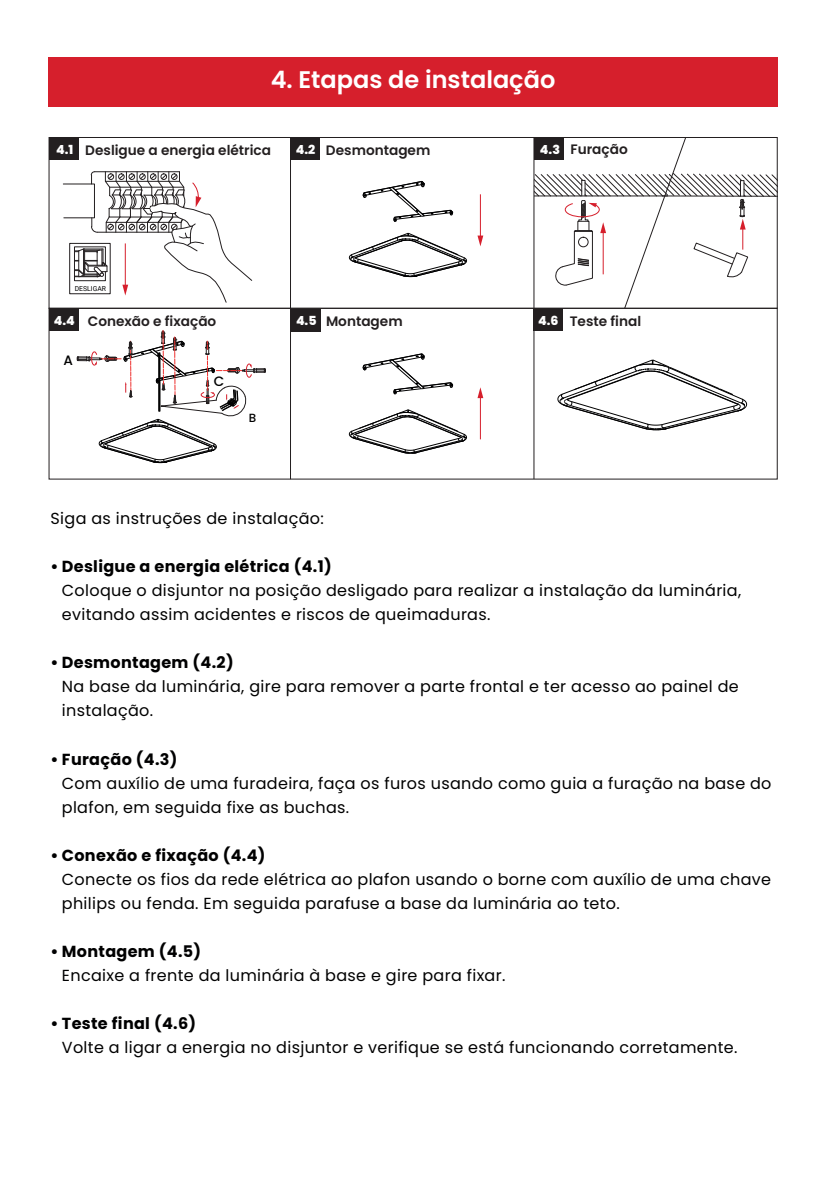
<style>
.page{position:relative;width:834px;height:1191px;background:#fff}
.page>*{position:absolute;margin:0;border:0;box-sizing:border-box;transform-origin:0 0}
.t1{font:600 24px "Poppins";color:#fff}
.t2{font:16px/24px "Poppins";letter-spacing:.02em;color:#000001}
.t3{font:700 16px "Poppins";letter-spacing:.02em;color:#000001}
.t4{font:600 13.6px "Poppins";color:#231f20}
.t5{font:500 13.6px "Poppins";color:#000001}
.t6{font:500 11.8px "Poppins";color:#000001}
.t7{font:6.8px "Roboto";color:#000001}
.s1{font-weight:800;font-size:12.6px;color:#fff}
</style>
<div class="page">
<div style="left:48px;top:57px;width:729px;height:49px;background:#d61f2c"></div>
<div style="left:49px;top:137px;width:30px;height:23px;background:#231f20"></div>
<div style="left:289px;top:137px;width:30px;height:23px;background:#231f20"></div>
<div style="left:49px;top:308px;width:30px;height:23px;background:#231f20"></div>
<div style="left:290px;top:308px;width:30px;height:23px;background:#231f20"></div>
<div style="left:533px;top:308px;width:30px;height:23px;background:#231f20"></div>
<div style="left:69px;top:243px;width:42px;height:51px;border:1px solid #231f20"></div>
<hr style="left:479px;top:194px;width:1px;height:43px;background:#d61f2c">
<svg style="left:477px;top:235px;width:6px;height:11px"></svg>
<hr style="left:290px;top:137px;width:1px;height:342px;background:#231f20">
<hr style="left:533px;top:137px;width:1px;height:342px;background:#231f20">
<svg style="left:534px;top:137px;width:243px;height:171px"></svg>
<svg style="left:73px;top:171px;width:180px;height:132px"></svg>
<hr style="left:479px;top:396px;width:1px;height:43px;background:#d61f2c">
<svg style="left:477px;top:387px;width:6px;height:11px"></svg>
<div style="left:49px;top:308px;width:728px;height:171px;border:1px solid #231f20"></div>
<svg style="left:557px;top:359px;width:189px;height:71px"></svg>
<svg style="left:349px;top:232px;width:118px;height:45px"></svg>
<svg style="left:349px;top:409px;width:118px;height:45px"></svg>
<svg style="left:363px;top:353px;width:90px;height:41px"></svg>
<svg style="left:363px;top:180px;width:90px;height:42px"></svg>
<svg style="left:77px;top:330px;width:189px;height:133px"></svg>
<h1 class="t1" style="left:270px;top:66px;width:286px">4. Etapas de instalação</h1>
<p class="t4" style="left:56px;top:142px;width:216px"><span class="s1">4.1</span> Desligue a energia elétrica</p>
<p class="t4" style="left:295px;top:142px;width:136px"><span class="s1">4.2</span> Desmontagem</p>
<p class="t4" style="left:539px;top:142px;width:89px"><span class="s1">4.3</span> Furação</p>
<p class="t7" style="left:75px;top:283px;width:33px">DESLIGAR</p>
<p class="t4" style="left:54px;top:313px;width:164px"><span class="s1">4.4</span> Conexão e fixação</p>
<p class="t4" style="left:296px;top:314px;width:108px"><span class="s1">4.5</span> Montagem</p>
<p class="t4" style="left:538px;top:314px;width:104px"><span class="s1">4.6</span> Teste final</p>
<p class="t5" style="left:63px;top:352px;width:11px">A</p>
<p class="t5" style="left:214px;top:373px;width:12px">C</p>
<p class="t6" style="left:249px;top:411px;width:9px">B</p>
<p class="t2" style="left:51px;top:507px;width:275px">Siga as instruções de instalação:</p>
<p class="t3" style="left:51px;top:557px;width:282px">• Desligue a energia elétrica (4.1)</p>
<p class="t2" style="left:62px;top:579px;width:680px">Coloque o disjuntor na posição desligado para realizar a instalação da luminária, evitando assim acidentes e riscos de queimaduras.</p>
<p class="t3" style="left:51px;top:653px;width:184px">• Desmontagem (4.2)</p>
<p class="t2" style="left:62px;top:675px;width:678px">Na base da luminária, gire para remover a parte frontal e ter acesso ao painel de instalação.</p>
<p class="t3" style="left:51px;top:749px;width:128px">• Furação (4.3)</p>
<p class="t2" style="left:62px;top:771px;width:711px">Com auxílio de uma furadeira, faça os furos usando como guia a furação na base do plafon, em seguida fixe as buchas.</p>
<p class="t3" style="left:51px;top:845px;width:216px">• Conexão e fixação (4.4)</p>
<p class="t2" style="left:62px;top:867px;width:710px">Conecte os fios da rede elétrica ao plafon usando o borne com auxílio de uma chave philips ou fenda. Em seguida parafuse a base da luminária ao teto.</p>
<p class="t3" style="left:51px;top:941px;width:152px">• Montagem (4.5)</p>
<p class="t2" style="left:62px;top:963px;width:445px">Encaixe a frente da luminária à base e gire para fixar.</p>
<p class="t3" style="left:51px;top:1013px;width:147px">• Teste final (4.6)</p>
<p class="t2" style="left:62px;top:1035px;width:676px">Volte a ligar a energia no disjuntor e verifique se está funcionando corretamente.</p>
</div>
